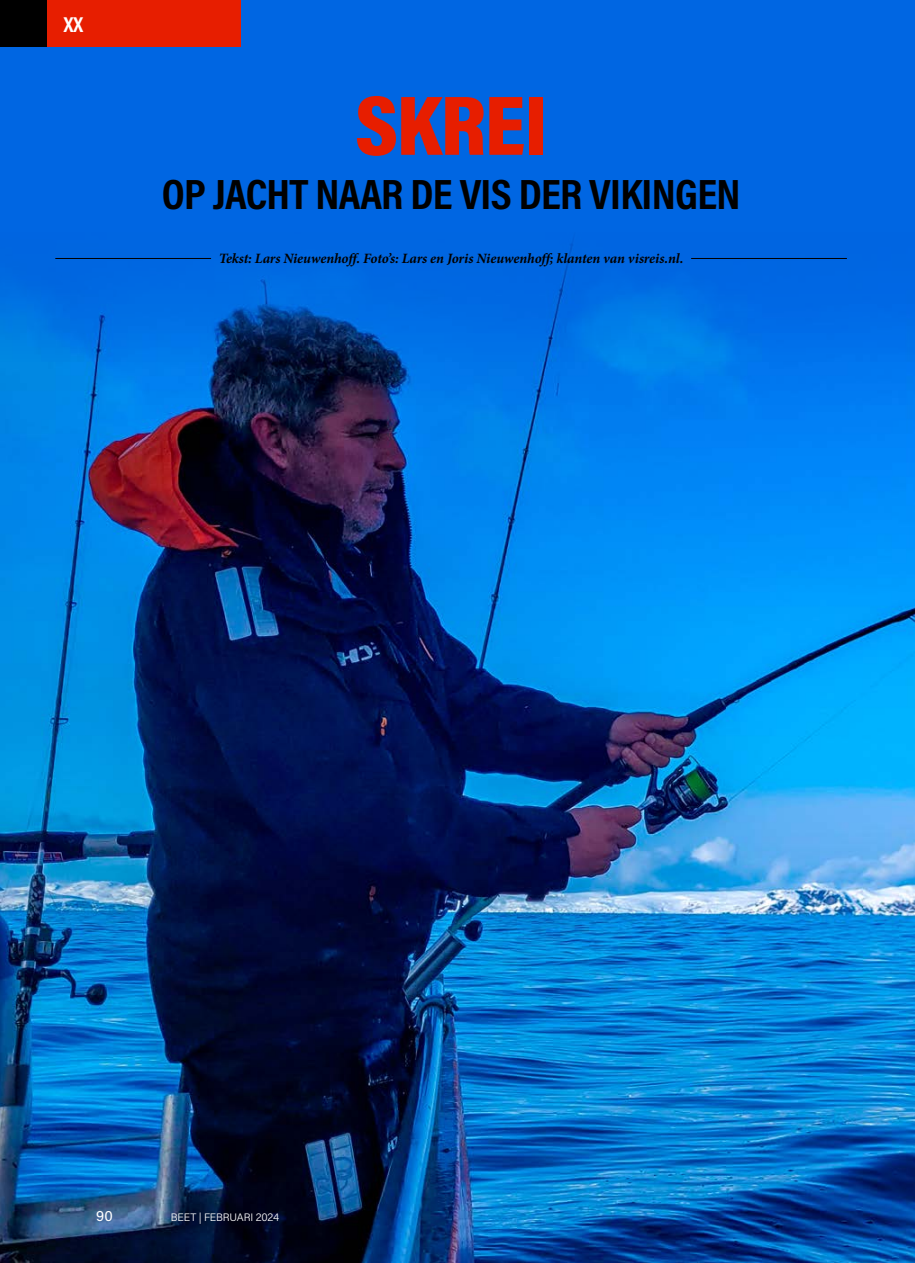
<style>
.page{position:relative;width:915px;height:1263px;background:#fff}
.page>*{position:absolute;margin:0;border:0;box-sizing:border-box;transform-origin:0 0}
.t1{font:900 85.5px "Acumin Pro Cond";letter-spacing:-.015em;color:#e71e00;scale:1.05 1}
.t2{font:700 42.75px "Acumin Pro Cond";letter-spacing:-.015em;color:#000;scale:1.05 1}
.t3{font:700 21.75px "Acumin Pro Cond";color:#fff}
.t4{font:15px "Acumin Pro";color:#fff}
.t5{font:italic 700 14.25px "Minion Pro";letter-spacing:-.01em;color:#000}
.t6{font:300 10.8px "Acumin Pro";letter-spacing:-.015em;color:#fff}
</style>
<div class="page">
<div style="left:0;top:0;width:914px;height:1263px;background:#0066e2"></div>
<img style="left:0;top:242px;width:914px;height:1021px">
<hr style="left:914px;top:0;width:1px;height:1263px;background:#0066e2">
<div style="left:0;top:0;width:240px;height:47px;background:#e71e00"></div>
<div style="left:0;top:0;width:47px;height:47px;background:#000"></div>
<hr style="left:55px;top:258px;width:156px;height:1px;background:#000">
<hr style="left:691px;top:258px;width:155px;height:1px;background:#000">
<h3 class="t3" style="left:64px;top:10px;width:21px">XX</h3>
<h1 class="t1" style="left:355px;top:69px;width:184px">SKREI</h1>
<h2 class="t2" style="left:162px;top:166px;width:552px">OP JACHT NAAR DE VIS DER VIKINGEN</h2>
<p class="t5" style="left:219px;top:248px;width:466px">Tekst: Lars Nieuwenhoff. Foto’s: Lars en Joris Nieuwenhoff; klanten van visreis.nl.</p>
<p class="t4" style="left:96px;top:1205px;width:18px">90</p>
<p class="t6" style="left:171px;top:1210px;width:110px">BEET | FEBRUARI 2024</p>
</div>
